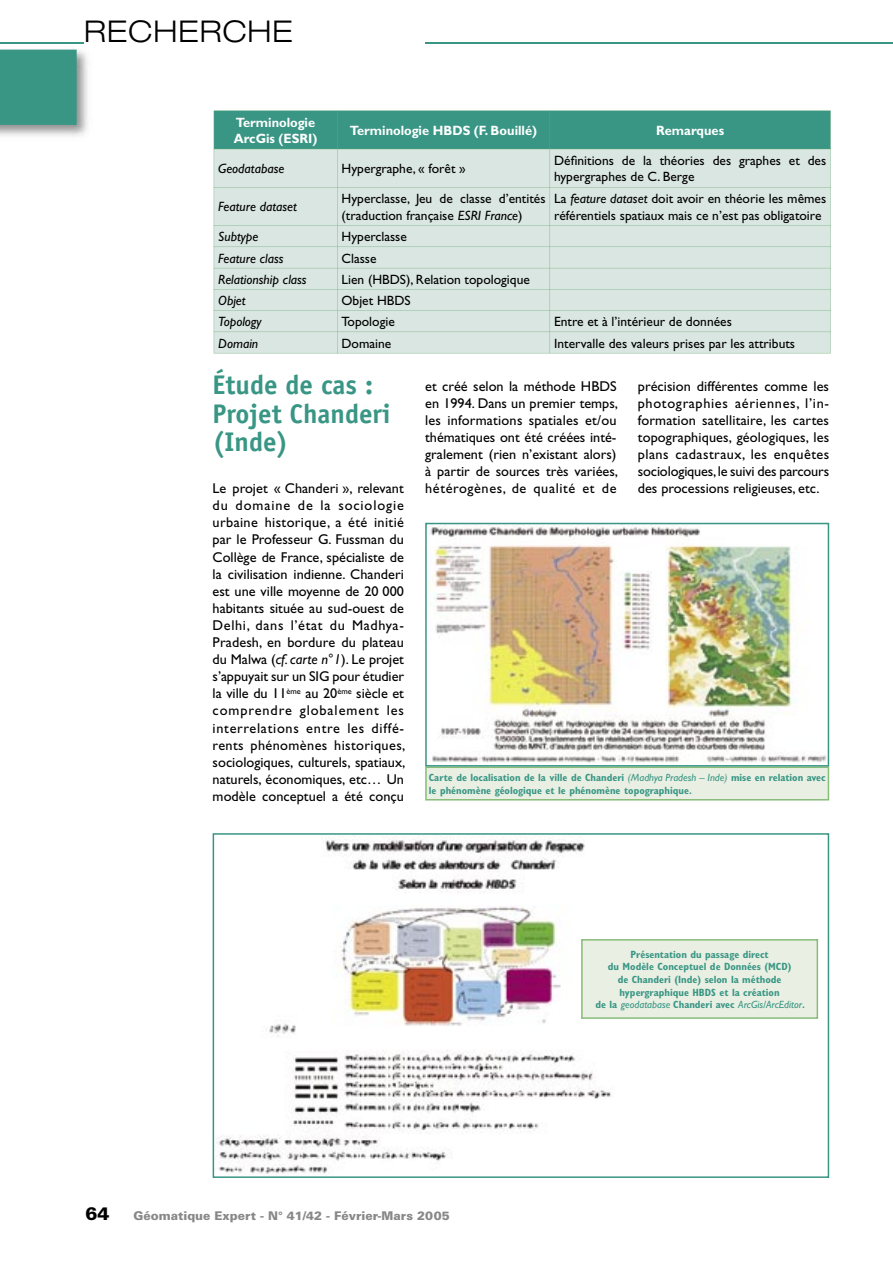
<style>
.page{position:relative;width:893px;height:1263px;background:#fff}
.page>*{position:absolute;margin:0;border:0;box-sizing:border-box;transform-origin:0 0}
.t1{font:300 expanded 30px "Helvetica Neue";letter-spacing:.025em;color:#000}
.t2{font:700 27px/28.8px "Officina Sans";color:#399685}
.t3{font:900 18px "Univers";color:#000}
.t4{font:14.25px/17.1px "Gill Sans";color:#000;text-align:justify}
.t5{font:13.5px/16.2px "Gill Sans";color:#000}
.t6{font:italic 13.5px "Gill Sans";color:#000}
.t7{font:700 13.5px/16.2px "Gill Sans";color:#fff;scale:.95 1}
.t8{font:900 12px "Univers";color:#888}
.t9{font:700 condensed 10.5px/12.6px "Gill Sans";color:#399685}
.s1{font-style:italic}
.s2{font-weight:400;font-style:italic;font-stretch:normal}
</style>
<div class="page">
<hr style="left:425px;top:42px;width:468px;height:1px;background:#399685">
<hr style="left:0;top:42px;width:84px;height:1px;background:#399685">
<img style="left:0;top:49px;width:88px;height:88px">
<div style="left:0;top:50px;width:76px;height:74px;background:#399685"></div>
<hr style="left:0;top:123px;width:76px;height:2px;background:#399685">
<hr style="left:75px;top:50px;width:2px;height:74px;background:#399685">
<div style="left:426px;top:767px;width:402px;height:33px;background:#e9efe2"></div>
<hr style="left:425px;top:767px;width:2px;height:33px;background:#87bc79">
<hr style="left:426px;top:799px;width:402px;height:1px;background:#87bc79">
<hr style="left:828px;top:767px;width:1px;height:33px;background:#87bc79">
<hr style="left:426px;top:766px;width:402px;height:2px;background:#87bc79">
<svg style="left:214px;top:111px;width:617px;height:242px;background:#bfd8d1"></svg>
<img style="left:427px;top:524px;width:401px;height:241px">
<hr style="left:425px;top:523px;width:2px;height:243px;background:#399685">
<hr style="left:426px;top:765px;width:402px;height:1px;background:#399685">
<hr style="left:828px;top:523px;width:1px;height:243px;background:#399685">
<hr style="left:426px;top:523px;width:402px;height:1px;background:#399685">
<img style="left:214px;top:835px;width:397px;height:341px">
<hr style="left:213px;top:834px;width:1px;height:343px;background:#399685">
<hr style="left:213px;top:1176px;width:615px;height:2px;background:#399685">
<hr style="left:828px;top:834px;width:1px;height:343px;background:#399685">
<hr style="left:213px;top:833px;width:615px;height:2px;background:#399685">
<div style="left:582px;top:940px;width:235px;height:78px;background:#e9efe2"></div>
<hr style="left:581px;top:940px;width:2px;height:78px;background:#87bc79">
<hr style="left:582px;top:1017px;width:235px;height:2px;background:#87bc79">
<hr style="left:817px;top:940px;width:1px;height:78px;background:#87bc79">
<hr style="left:582px;top:939px;width:235px;height:1px;background:#87bc79">
<h1 class="t1" style="left:84px;top:13px;width:210px">RECHERCHE</h1>
<p class="t7" style="left:234px;top:114px;width:89px">Terminologie<br>ArcGis (ESRI)</p>
<p class="t7" style="left:350px;top:122px;width:198px">Terminologie HBDS (F. Bouillé)</p>
<p class="t7" style="left:656px;top:122px;width:73px">Remarques</p>
<p class="t6" style="left:218px;top:161px;width:68px">Geodatabase</p>
<p class="t5" style="left:341px;top:161px;width:126px">Hypergraphe, « forêt »</p>
<p class="t5" style="left:554px;top:153px;width:274px">Définitions de la théories des graphes et des hypergraphes de C. Berge</p>
<p class="t6" style="left:218px;top:199px;width:80px">Feature dataset</p>
<p class="t5" style="left:341px;top:191px;width:206px">Hyperclasse, Jeu de classe d’entités (traduction française <span class="s1">ESRI France</span>)</p>
<p class="t5" style="left:554px;top:191px;width:274px">La <span class="s1">feature dataset</span> doit avoir en théorie les mêmes référentiels spatiaux mais ce n’est pas obligatoire</p>
<p class="t6" style="left:218px;top:229px;width:42px">Subtype</p>
<p class="t5" style="left:341px;top:229px;width:67px">Hyperclasse</p>
<p class="t6" style="left:218px;top:250px;width:67px">Feature class</p>
<p class="t5" style="left:341px;top:250px;width:37px">Classe</p>
<p class="t6" style="left:218px;top:271px;width:90px">Relationship class</p>
<p class="t5" style="left:341px;top:271px;width:190px">Lien (HBDS), Relation topologique</p>
<p class="t6" style="left:218px;top:293px;width:29px">Objet</p>
<p class="t5" style="left:341px;top:292px;width:71px">Objet HBDS</p>
<p class="t6" style="left:218px;top:314px;width:45px">Topology</p>
<p class="t5" style="left:341px;top:314px;width:55px">Topologie</p>
<p class="t5" style="left:554px;top:314px;width:179px">Entre et à l’intérieur de données</p>
<p class="t6" style="left:218px;top:335px;width:42px">Domain</p>
<p class="t5" style="left:341px;top:335px;width:51px">Domaine</p>
<p class="t5" style="left:554px;top:335px;width:243px">Intervalle des valeurs prises par les attributs</p>
<h2 class="t2" style="left:213px;top:370px;width:180px">Étude de cas :<br>Projet Chanderi (Inde)</h2>
<p class="t4" style="left:213px;top:480px;width:194px">Le projet « Chanderi », relevant du domaine de la sociologie urbaine historique, a été initié par le Professeur G. Fussman du Collège de France, spécialiste de la civilisation indienne. Chanderi est une ville moyenne de 20 000 habitants située au sud-ouest de Delhi, dans l’état du Madhya-Pradesh, en bordure du plateau du Malwa (<span class="s1">cf. carte n°1</span>). Le projet s’appuyait sur un SIG pour étudier la ville du 11<sup>ème</sup> au 20<sup>ème</sup> siècle et comprendre globalement les interrelations entre les diffé&shy;rents phénomènes historiques, sociologiques, culturels, spatiaux, naturels, économiques, etc… Un modèle conceptuel a été conçu</p>
<p class="t4" style="left:425px;top:377px;width:194px">et créé selon la méthode HBDS en 1994. Dans un premier temps, les informations spatiales et/ou thématiques ont été créées inté&shy;gralement (rien n’existant alors) à partir de sources très variées, hétérogènes, de qualité et de</p>
<p class="t4" style="left:638px;top:377px;width:193px">précision différentes comme les photographies aériennes, l’in&shy;formation satellitaire, les cartes topographiques, géologiques, les plans cadastraux, les enquêtes sociologiques, le suivi des parcours des processions religieuses, etc.</p>
<p class="t9" style="left:429px;top:771px;width:398px">Carte de localisation de la ville de Chanderi <span class="s2">(Madhya Pradesh – Inde)</span> mise en relation avec le phénomène géologique et le phénomène topographique.</p>
<p class="t9" style="left:595px;top:948px;width:211px;text-align:center">Présentation du passage direct<br>du Modèle Conceptuel de Données (MCD)<br>de Chanderi (Inde) selon la méthode hypergraphique HBDS et la création<br>de la <span class="s2">geodatabase</span> Chanderi avec <span class="s2">ArcGis/ArcEditor</span>.</p>
<p class="t3" style="left:85px;top:1202px;width:26px">64</p>
<p class="t8" style="left:133px;top:1208px;width:318px">Géomatique Expert - N° 41/42 - Février-Mars 2005</p>
</div>
